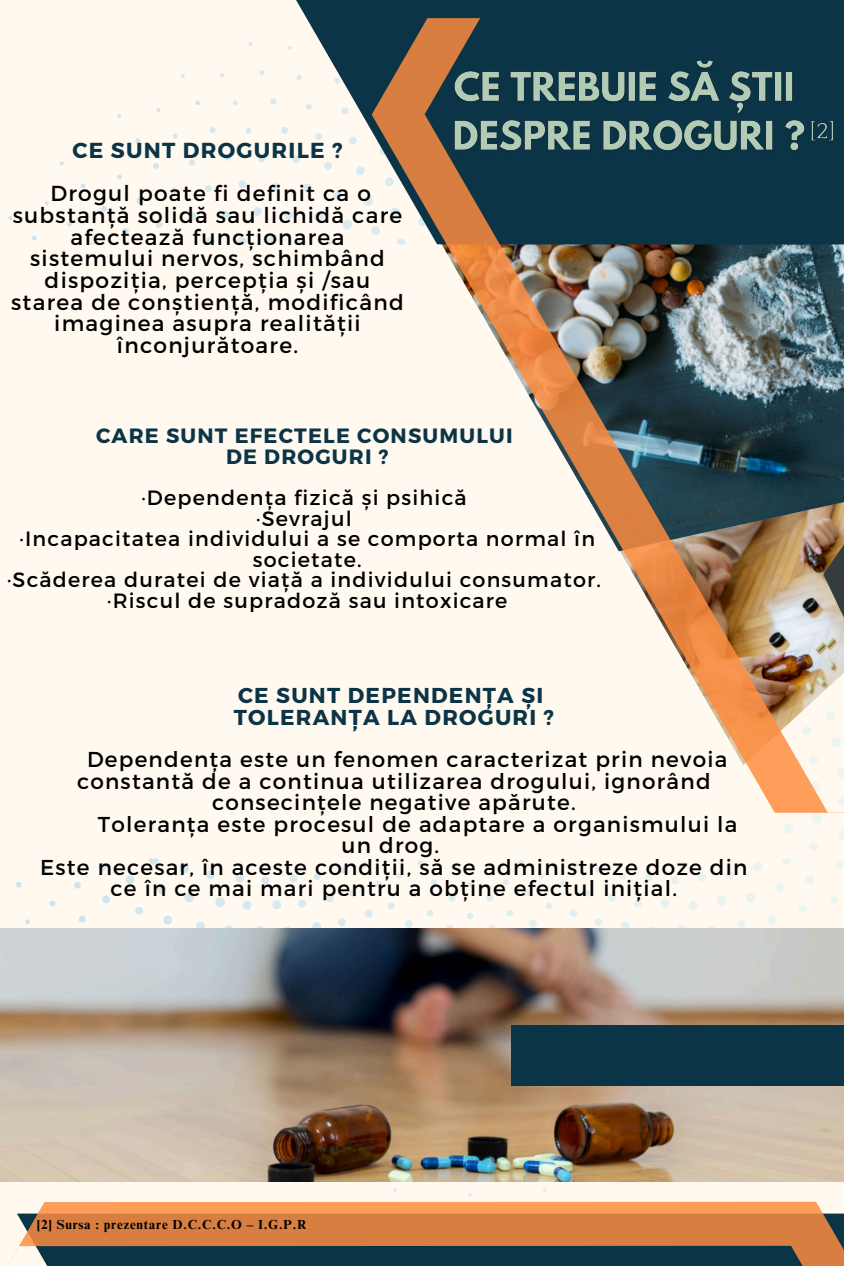
<style>
.page{position:relative;width:844px;height:1266px;background:#fff}
.page>*{position:absolute;margin:0;border:0;box-sizing:border-box;transform-origin:0 0}
.t1{font:21.67px/21.7px "Montserrat";letter-spacing:.06em;color:#000;text-align:center}
.t2{font:700 21.67px "Montserrat";letter-spacing:.06em;color:#0c3447}
.t3{font:21.52px "Montserrat";letter-spacing:.06em;color:#000}
.t4{font:700 21.52px/21.5px "Montserrat";letter-spacing:.06em;color:#0c3447}
.t5{font:20.7px/20.6px "Montserrat";letter-spacing:.06em;color:#000;text-align:center}
.t6{font:700 20.7px/20.6px "Montserrat";letter-spacing:.06em;color:#0c3447;text-align:center}
.t7{font:700 13.05px "Times NRMT Pro";letter-spacing:.06em;color:#000}
</style>
<div class="page">
<div style="left:0;top:0;width:844px;height:1196px;background:#fff9ef"></div>
<div style="left:0;top:634px;width:797px;height:224px;background:#fff9ef"></div>
<svg style="left:296px;top:0;width:548px;height:244px"></svg>
<img style="left:372px;top:18px;width:472px;height:794px">
<svg style="left:0;top:1201px;width:844px;height:65px;background:#a67550"></svg>
<svg style="left:0;top:244px;width:666px;height:390px;fill:#fff9ef"></svg>
<img style="left:823px;top:471px;width:21px;height:330px">
<img style="left:0;top:929px;width:844px;height:252px">
<img style="left:809px;top:119px;width:26px;height:26px">
<div style="left:511px;top:1025px;width:333px;height:60px;background:#0c3447"></div>
<h2 class="t2" style="left:72px;top:136px;width:272px">CE SUNT DROGURILE ?</h2>
<h3 class="t1" style="left:11px;top:182px;width:394px">Drogul poate fi definit ca o substanţă solidă sau lichidă care afectează funcţionarea sistemului nervos, schimbând dispoziţia, percepţia şi /sau starea de conştienţă, modificând imaginea asupra realităţii înconjurătoare.</h3>
<h2 class="t6" style="left:96px;top:424px;width:418px">CARE SUNT EFECTELE CONSUMULUI<br>DE DROGURI ?</h2>
<h3 class="t5" style="left:7px;top:486px;width:595px">·Dependența fizică și psihică<br>·Sevrajul<br>·Incapacitatea individului a se comporta normal în societate.<br>·Scăderea duratei de viață a individului consumator. ·Riscul de supradoză sau intoxicare</h3>
<p class="t4" style="left:234px;top:683px;width:322px">CE SUNT DEPENDENȚA ȘI<br>TOLERANȚA LA DROGURI ?</p>
<p class="t3" style="left:87px;top:746px;width:642px">Dependenţa este un fenomen caracterizat prin nevoia</p>
<p class="t3" style="left:77px;top:767px;width:635px">constantă de a continua utilizarea drogului, ignorând</p>
<p class="t3" style="left:212px;top:788px;width:365px">consecinţele negative apărute.</p>
<p class="t3" style="left:98px;top:810px;width:641px">Toleranța este procesul de adaptare a organismului la</p>
<p class="t3" style="left:341px;top:831px;width:99px">un drog.</p>
<p class="t3" style="left:40px;top:853px;width:709px">Este necesar, în aceste condiţii, să se administreze doze din</p>
<p class="t3" style="left:111px;top:874px;width:568px">ce în ce mai mari pentru a obţine efectul iniţial.</p>
<p class="t7" style="left:37px;top:1220px;width:271px">[2] Sursa : prezentare D.C.C.C.O – I.G.P.R</p>
</div>
